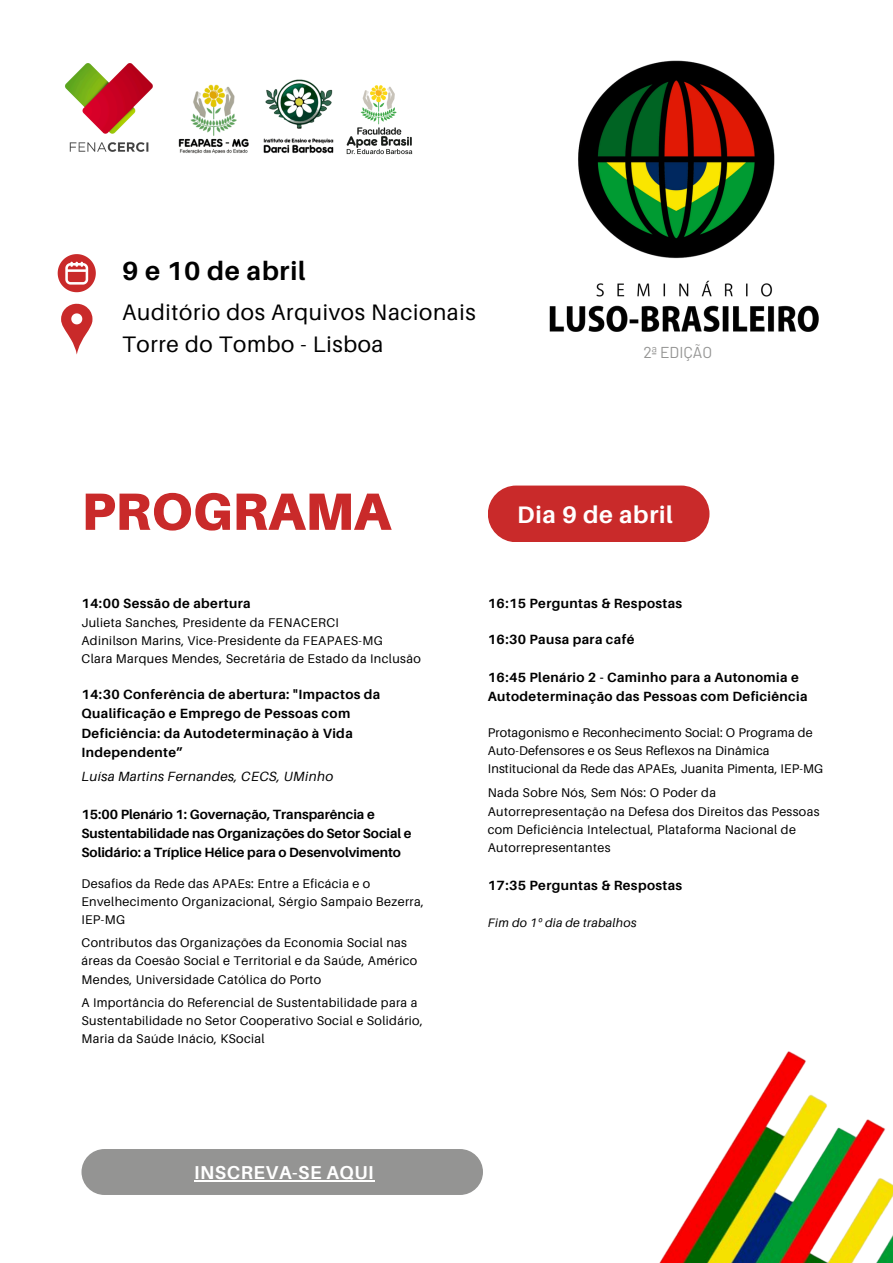
<style>
.page{position:relative;width:893px;height:1263px;background:#fff}
.page>*{position:absolute;margin:0;border:0;box-sizing:border-box;transform-origin:0 0}
.t1{font:900 52.5px "Aileron";color:#c92a2a}
.t2{font:700 26.17px "Aileron";letter-spacing:.03em;color:#000}
.t3{font:700 23.92px "Aileron";letter-spacing:.03em;color:#fff}
.t4{font:22.42px/32.1px "Aileron";letter-spacing:.03em;color:#000}
.t5{font:700 18.67px "Aileron";letter-spacing:.03em;color:#fff}
.t6{font:15.75px "Barlow";color:#949493}
.t7{font:700 13.35px/19.2px "Aileron";letter-spacing:.03em;color:#000}
.t8{font:700 13.35px/19.2px "Aileron";color:#000}
.t9{font:italic 13.35px "Aileron";letter-spacing:.03em;color:#000}
.t10{font:12.6px/18px "Aileron";letter-spacing:.03em;color:#000}
.t11{font:italic 12.23px "Aileron";letter-spacing:.03em;color:#000}
.s1{font-family:"Noto Sans"}
</style>
<div class="page">
<svg style="left:61px;top:303px;width:32px;height:51px"></svg>
<svg style="left:58px;top:254px;width:38px;height:38px"></svg>
<div style="left:488px;top:485px;width:221px;height:57px;background:#c92a2a;border-radius:28px"></div>
<div style="left:81px;top:1149px;width:402px;height:46px;background:#949493;border-radius:23px"></div>
<img style="left:659px;top:1051px;width:234px;height:212px">
<img style="left:346px;top:85px;width:67px;height:70px">
<img style="left:65px;top:63px;width:88px;height:89px">
<img style="left:178px;top:79px;width:156px;height:75px">
<hr style="left:194px;top:1180px;width:180px;height:1px;background:#fff">
<img style="left:578px;top:60px;width:197px;height:199px">
<img style="left:549px;top:280px;width:270px;height:52px">
<h2 class="t2" style="left:122px;top:255px;width:185px">9 e 10 de abril</h2>
<h2 class="t4" style="left:122px;top:295px;width:355px">Auditório dos Arquivos Nacionais<br>Torre do Tombo - Lisboa</h2>
<h4 class="t6" style="left:643px;top:342px;width:70px">2ª EDIÇÃO</h4>
<p class="t1" style="left:81px;top:479px;width:311px">PROGRAMA</p>
<p class="t7" style="left:81px;top:593px;width:171px">14:00 Sessão de abertura</p>
<p class="t10" style="left:81px;top:613px;width:259px">Julieta Sanches, Presidente da FENACERCI</p>
<p class="t10" style="left:81px;top:631px;width:303px">Adinilson Marins, Vice-Presidente da FEAPAES-MG</p>
<p class="t10" style="left:81px;top:649px;width:341px">Clara Marques Mendes, Secretária de Estado da Inclusão</p>
<p class="t7" style="left:81px;top:685px;width:300px">14:30 Conferência de abertura: "Impactos da Qualificação e Emprego de Pessoas com Deficiência: da Autodeterminação à Vida Independente”</p>
<h3 class="t9" style="left:81px;top:768px;width:253px">Luísa Martins Fernandes, CECS, UMinho</h3>
<p class="t8" style="left:81px;top:804px;width:332px">15:00 Plenário 1: Governação, Transparência e<br>Sustentabilidade nas Organizações do Setor Social e<br>Solidário: a Tríplice Hélice para o Desenvolvimento</p>
<p class="t10" style="left:81px;top:874px;width:344px">Desafios da Rede das APAEs: Entre a Eficácia e o<br>Envelhecimento Organizacional, Sérgio Sampaio Bezerra,<br>IEP-MG</p>
<h5 class="t10" style="left:81px;top:934px;width:337px">Contributos das Organizações da Economia Social nas áreas da Coesão Social e Territorial e da Saúde, Américo<br>Mendes, Universidade Católica do Porto</h5>
<h1 class="t10" style="left:81px;top:993px;width:343px">A Importância do Referencial de Sustentabilidade para a<br>Sustentabilidade no Setor Cooperativo Social e Solidário,<br>Maria da Saúde Inácio, KSocial</h1>
<p class="t5" style="left:194px;top:1160px;width:181px">INSCREVA-SE AQUI</p>
<p class="t3" style="left:517px;top:499px;width:157px">Dia 9 de abril</p>
<p class="t7" style="left:488px;top:593px;width:196px">16:15 Perguntas &amp; Respostas</p>
<p class="t7" style="left:488px;top:630px;width:148px">16:30 Pausa para café</p>
<p class="t7" style="left:488px;top:667px;width:321px">16:45 Plenário 2 - Caminho para a Autonomia e<br>Autodeterminação das Pessoas com Deficiência</p>
<h6 class="t10" style="left:488px;top:723px;width:337px">Protagonismo e Reconhecimento Social: O Programa de<br>Auto-Defensores e os Seus Reflexos na Dinâmica<br>Institucional da Rede das APAEs, Juanita Pimenta, IEP-MG</h6>
<p class="t10" style="left:488px;top:784px;width:333px">Nada Sobre Nós, Sem Nós: O Poder da Autorrepresentação na Defesa dos Direitos das Pessoas com Deficiência Intelectual, Plataforma Nacional de Autorrepresentantes</p>
<h6 class="t7" style="left:488px;top:875px;width:196px">17:35 Perguntas &amp; Respostas</h6>
<p class="t11" style="left:488px;top:915px;width:150px">Fim do 1<span class="s1">º</span> dia de trabalhos</p>
</div>
